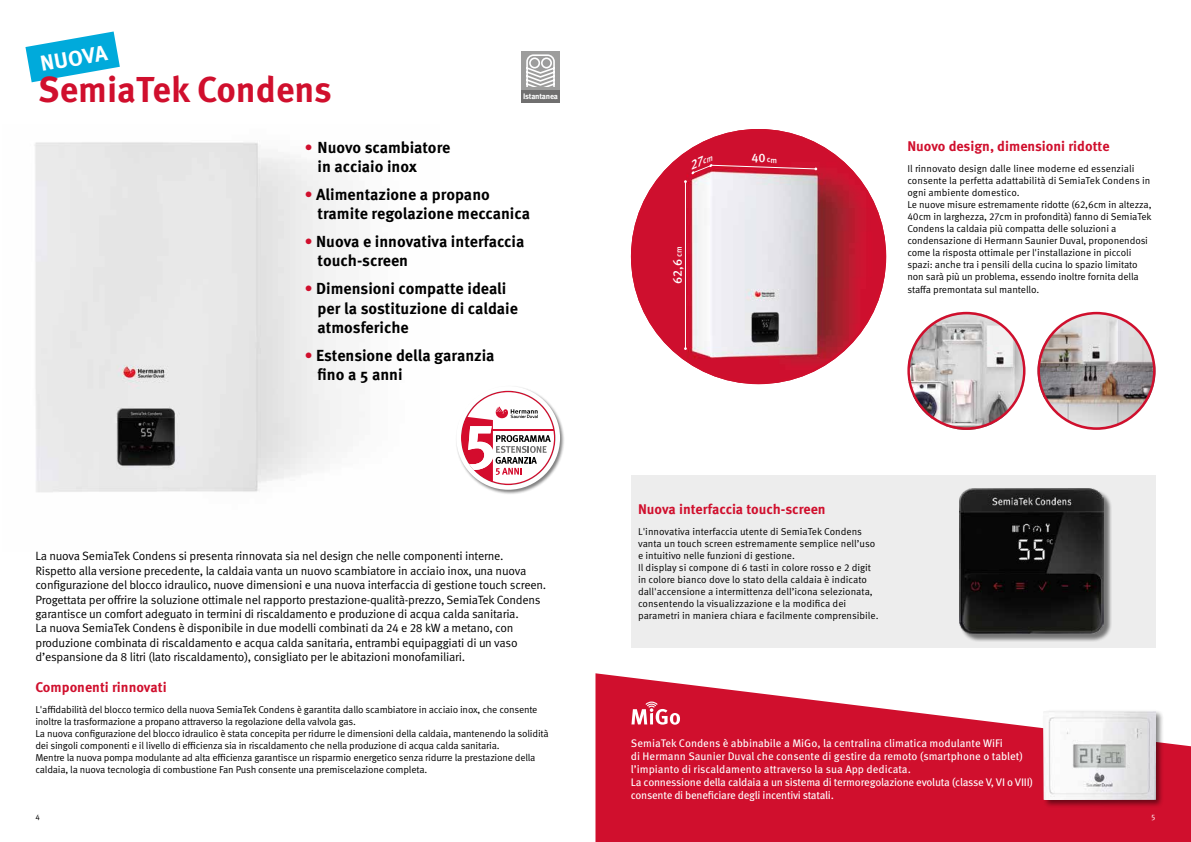
<style>
.page{position:relative;width:1191px;height:842px;background:#fff}
.page>*{position:absolute;margin:0;border:0;box-sizing:border-box;transform-origin:0 0}
.t1{font:700 36px "Meta Pro";color:#d00f2d}
.t2{font:700 21.7px "Meta Pro";color:#fff}
.t3{font:700 16px/19.2px "Meta Pro";color:#000}
.t4{font:700 14px "Meta Pro";color:#d00f2d}
.t5{font:500 12.5px "Meta Pro";color:#fff}
.t6{font:italic 500 12.5px "Meta Pro";color:#fff}
.t7{font:12px/14.4px "Meta Pro Norm";letter-spacing:-.02em;color:#000}
.t8{font:11px/13.2px "Meta Pro";letter-spacing:-.01em;color:#fff}
.t9{font:10px/12px "Meta Pro Norm";letter-spacing:-.015em;color:#000}
.t10{font:8px "Meta Pro Norm";color:#000}
.t11{font:8px "Meta Pro Norm";color:#fff}
.t12{font:700 7.9px "Meta Hebrew";letter-spacing:-.03em;color:#fff}
.s1{color:#d00f2d}
.s2{font-size:8.3px}
</style>
<div class="page">
<svg style="left:595px;top:673px;width:596px;height:169px;fill:#d00f2d"></svg>
<svg style="left:631px;top:701px;width:49px;height:24px"></svg>
<div style="left:1042px;top:710px;width:122px;height:98px;background:#000;opacity:.5"></div>
<img style="left:1044px;top:711px;width:111px;height:88px">
<img style="left:34px;top:142px;width:308px;height:350px">
<div style="left:521px;top:51px;width:39px;height:39px;background:#9d9d9c"></div>
<div style="left:521px;top:90px;width:39px;height:12px;background:#706f6f"></div>
<svg style="left:526px;top:54px;width:29px;height:33px"></svg>
<svg style="left:25px;top:32px;width:95px;height:50px"></svg>
<div style="left:455px;top:385px;width:110px;height:110px;background:#000;opacity:.5"></div>
<svg style="left:461px;top:391px;width:94px;height:94px"></svg>
<div style="left:456px;top:386px;width:104px;height:104px;border:5px solid #fff;border-radius:50%"></div>
<div style="left:631px;top:475px;width:524px;height:173px;background:#ededed"></div>
<div style="left:960px;top:490px;width:152px;height:152px;background:#000;opacity:.5"></div>
<img style="left:959px;top:489px;width:145px;height:145px">
<img style="left:631px;top:129px;width:255px;height:255px;border-radius:128px">
<hr style="left:685px;top:182px;width:1px;height:167px;background:#fff">
<svg style="left:684px;top:164px;width:133px;height:19px;background:#db7d8d"></svg>
<img style="left:1040px;top:314px;width:115px;height:116px">
<div style="left:1037px;top:312px;width:118px;height:118px;border:2px solid #d00f2d;border-radius:50%"></div>
<img style="left:907px;top:312px;width:118px;height:118px;border-radius:59px">
<div style="left:907px;top:312px;width:118px;height:118px;border:2px solid #d00f2d;border-radius:50%"></div>
<h2 class="t2" style="left:38px;top:47px;width:69px;rotate:-10deg">NUOVA</h2>
<h1 class="t1" style="left:38px;top:61px;width:295px">SemiaTek Condens</h1>
<p class="t12" style="left:523px;top:91px;width:36px">Istantanea</p>
<h3 class="t3" style="left:317px;top:137px;width:134px;text-indent:-13px"><span class="s1">•</span> Nuovo scambiatore in acciaio inox</h3>
<h3 class="t3" style="left:317px;top:184px;width:214px;text-indent:-13px"><span class="s1">•</span> Alimentazione a propano tramite regolazione meccanica</h3>
<h3 class="t3" style="left:317px;top:231px;width:208px;text-indent:-13px"><span class="s1">•</span> Nuova e innovativa interfaccia touch-screen</h3>
<h3 class="t3" style="left:317px;top:278px;width:202px;text-indent:-13px"><span class="s1">•</span> Dimensioni compatte ideali per la sostituzione di caldaie atmosferiche</h3>
<h3 class="t3" style="left:317px;top:345px;width:178px;text-indent:-13px"><span class="s1">•</span> Estensione della garanzia fino a 5 anni</h3>
<p class="t7" style="left:35px;top:548px;width:512px">La nuova SemiaTek Condens si presenta rinnovata sia nel design che nelle componenti interne.<br>Rispetto alla versione precedente, la caldaia vanta un nuovo scambiatore in acciaio inox, una nuova configurazione del blocco idraulico, nuove dimensioni e una nuova interfaccia di gestione touch screen.<br>Progettata per offrire la soluzione ottimale nel rapporto prestazione-qualità-prezzo, SemiaTek Condens garantisce un comfort adeguato in termini di riscaldamento e produzione di acqua calda sanitaria.<br>La nuova SemiaTek Condens è disponibile in due modelli combinati da 24 e 28 kW a metano, con produzione combinata di riscaldamento e acqua calda sanitaria, entrambi equipaggiati di un vaso d’espansione da 8 litri (lato riscaldamento), consigliato per le abitazioni monofamiliari.</p>
<h3 class="t4" style="left:35px;top:677px;width:133px">Componenti rinnovati</h3>
<p class="t9" style="left:35px;top:703px;width:515px">L'affidabilità del blocco termico della nuova SemiaTek Condens è garantita dallo scambiatore in acciaio inox, che consente inoltre la trasformazione a propano attraverso la regolazione della valvola gas.<br>La nuova configurazione del blocco idraulico è stata concepita per ridurre le dimensioni della caldaia, mantenendo la solidità dei singoli componenti e il livello di efficienza sia in riscaldamento che nella produzione di acqua calda sanitaria.<br>Mentre la nuova pompa modulante ad alta efficienza garantisce un risparmio energetico senza ridurre la prestazione della caldaia, la nuova tecnologia di combustione Fan Push consente una premiscelazione completa.</p>
<p class="t10" style="left:35px;top:811px;width:6px">4</p>
<p class="t6" style="left:685px;top:157px;width:25px;rotate:-23deg">27 <span class="s2">cm</span></p>
<p class="t5" style="left:667px;top:284px;width:39px;rotate:-90deg">62,6 <span class="s2">cm</span></p>
<p class="t5" style="left:752px;top:148px;width:27px;rotate:2deg">40 <span class="s2">cm</span></p>
<h3 class="t4" style="left:907px;top:136px;width:204px">Nuovo design, dimensioni ridotte</h3>
<p class="t9" style="left:907px;top:162px;width:246px">Il rinnovato design dalle linee moderne ed essenziali consente la perfetta adattabilità di SemiaTek Condens in ogni ambiente domestico.<br>Le nuove misure estremamente ridotte (62,6cm in altezza, 40cm in larghezza, 27cm in profondità) fanno di SemiaTek Condens la caldaia più compatta delle soluzioni a condensazione di Hermann Saunier Duval, proponendosi come la risposta ottimale per l'installazione in piccoli spazi: anche tra i pensili della cucina lo spazio limitato non sarà più un problema, essendo inoltre fornita della staffa premontata sul mantello.</p>
<h3 class="t4" style="left:638px;top:498px;width:189px">Nuova interfaccia touch-screen</h3>
<p class="t9" style="left:638px;top:525px;width:242px">L'innovativa interfaccia utente di SemiaTek Condens vanta un touch screen estremamente semplice nell’uso e intuitivo nelle funzioni di gestione.<br>Il display si compone di 6 tasti in colore rosso e 2 digit in colore bianco dove lo stato della caldaia è indicato dall'accensione a intermittenza dell’icona selezionata, consentendo la visualizzazione e la modifica dei parametri in maniera chiara e facilmente comprensibile.</p>
<p class="t8" style="left:631px;top:735px;width:403px">SemiaTek Condens è abbinabile a MiGo, la centralina climatica modulante WiFi<br>di Hermann Saunier Duval che consente di gestire da remoto (smartphone o tablet) l’impianto di riscaldamento attraverso la sua App dedicata.<br>La connessione della caldaia a un sistema di termoregolazione evoluta (classe V, VI o VIII) consente di beneficiare degli incentivi statali.</p>
<p class="t11" style="left:1151px;top:811px;width:5px">5</p>
</div>
